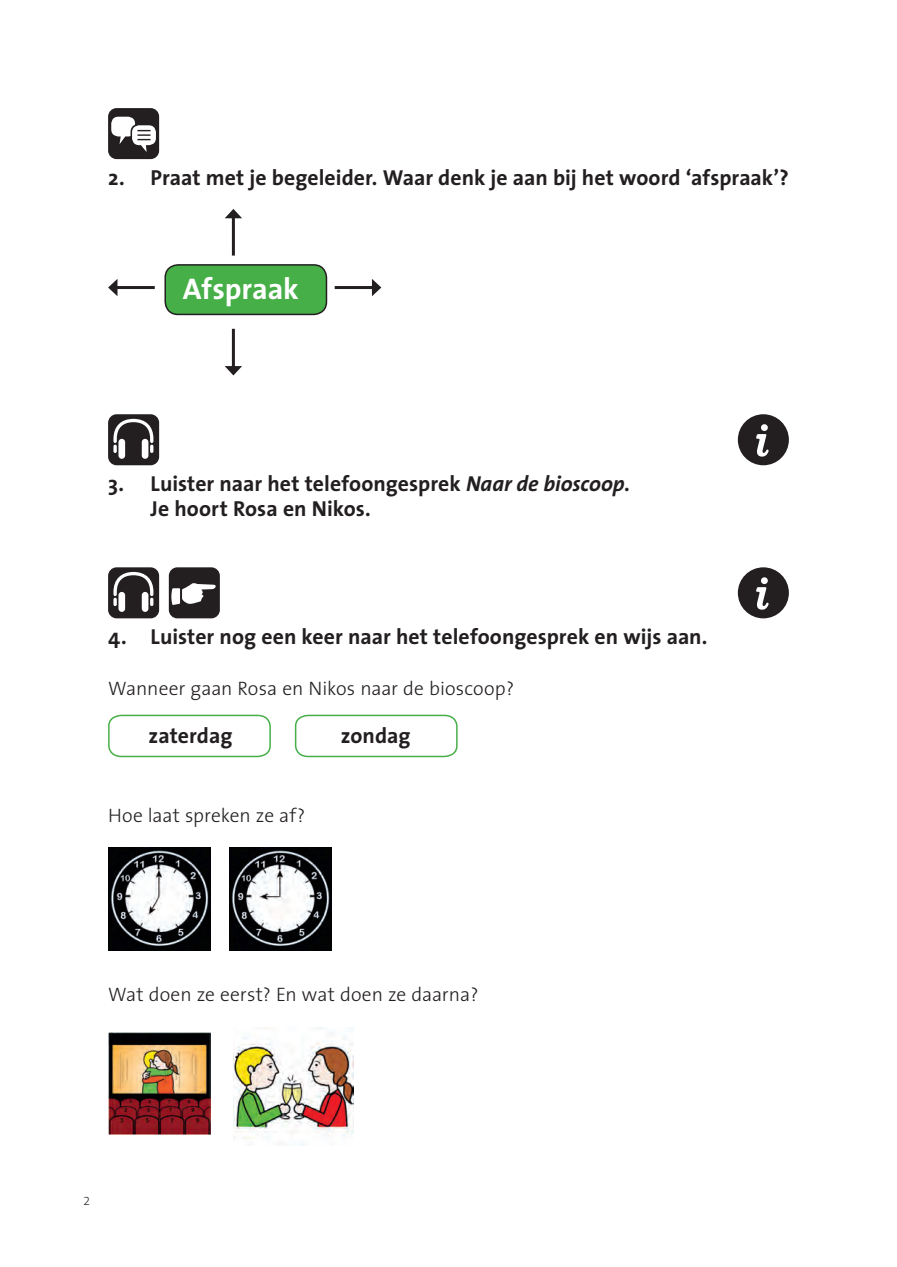
<style>
.page{position:relative;width:897px;height:1267px;background:#fff}
.page>*{position:absolute;margin:0;border:0;box-sizing:border-box;transform-origin:0 0}
.t1{font:700 30px "The Sans";letter-spacing:-.005em;color:#fff}
.t2{font:700 21.75px/25.5px "The Sans";color:#231f20}
._0_0_Taal-Body{font:300 19.5px "The Sans";letter-spacing:-.005em;color:#231f20}
.t3{font:12px "The Sans Light Expert";color:#231f20}
.s1{font-style:italic}
</style>
<div class="page">
<div style="left:108px;top:108px;width:51px;height:51px;background:#231f20;border-radius:8px"></div>
<svg style="left:111px;top:117px;width:45px;height:35px"></svg>
<div style="left:165px;top:265px;width:161px;height:49px;background:#47af48;border-radius:13px"></div>
<div style="left:164px;top:264px;width:163px;height:51px;border:2px solid #231f20;border-radius:13px"></div>
<hr style="left:115px;top:286px;width:40px;height:3px;background:#231f20">
<svg style="left:108px;top:279px;width:9px;height:17px"></svg>
<hr style="left:334px;top:286px;width:40px;height:3px;background:#231f20">
<svg style="left:372px;top:279px;width:9px;height:17px"></svg>
<hr style="left:232px;top:216px;width:3px;height:39px;background:#231f20">
<svg style="left:225px;top:209px;width:17px;height:9px"></svg>
<hr style="left:232px;top:329px;width:3px;height:40px;background:#231f20">
<svg style="left:225px;top:366px;width:17px;height:9px"></svg>
<div style="left:108px;top:414px;width:51px;height:51px;background:#231f20;border-radius:8px"></div>
<svg style="left:113px;top:419px;width:40px;height:40px"></svg>
<div style="left:737px;top:414px;width:51px;height:51px;background:#231f20;border-radius:50%"></div>
<svg style="left:756px;top:424px;width:12px;height:32px"></svg>
<div style="left:108px;top:567px;width:51px;height:51px;background:#231f20;border-radius:8px"></div>
<svg style="left:113px;top:572px;width:40px;height:40px"></svg>
<div style="left:169px;top:567px;width:51px;height:51px;background:#231f20;border-radius:8px"></div>
<svg style="left:171px;top:583px;width:45px;height:22px"></svg>
<div style="left:737px;top:567px;width:51px;height:51px;background:#231f20;border-radius:50%"></div>
<svg style="left:756px;top:577px;width:12px;height:32px"></svg>
<svg style="left:108px;top:714px;width:163px;height:44px"></svg>
<svg style="left:294px;top:714px;width:164px;height:44px"></svg>
<img style="left:108px;top:847px;width:102px;height:103px">
<img style="left:229px;top:848px;width:102px;height:102px">
<img style="left:108px;top:1032px;width:102px;height:102px">
<img style="left:234px;top:1027px;width:119px;height:118px">
<p class="t2" style="left:108px;top:164px;width:682px">2. Praat met je begeleider. Waar denk je aan bij het woord ‘afspraak’?</p>
<p class="t1" style="left:183px;top:263px;width:118px">Afspraak</p>
<p class="t2" style="left:151px;top:470px;width:480px;text-indent:-43px">3. Luister naar het telefoongesprek <span class="s1">Naar de bioscoop</span>.<br>Je hoort Rosa en Nikos.</p>
<p class="t2" style="left:108px;top:623px;width:600px">4. Luister nog een keer naar het telefoongesprek en wijs aan.</p>
<p class="_0_0_Taal-Body" style="left:108px;top:672px;width:407px">Wanneer gaan Rosa en Nikos naar de bioscoop?</p>
<p class="t2" style="left:149px;top:722px;width:85px">zaterdag</p>
<p class="t2" style="left:341px;top:722px;width:71px">zondag</p>
<p class="_0_0_Taal-Body" style="left:108px;top:799px;width:198px">Hoe laat spreken ze af?</p>
<p class="_0_0_Taal-Body" style="left:108px;top:978px;width:372px">Wat doen ze eerst? En wat doen ze daarna?</p>
<p class="t3" style="left:83px;top:1191px;width:8px">2</p>
</div>
